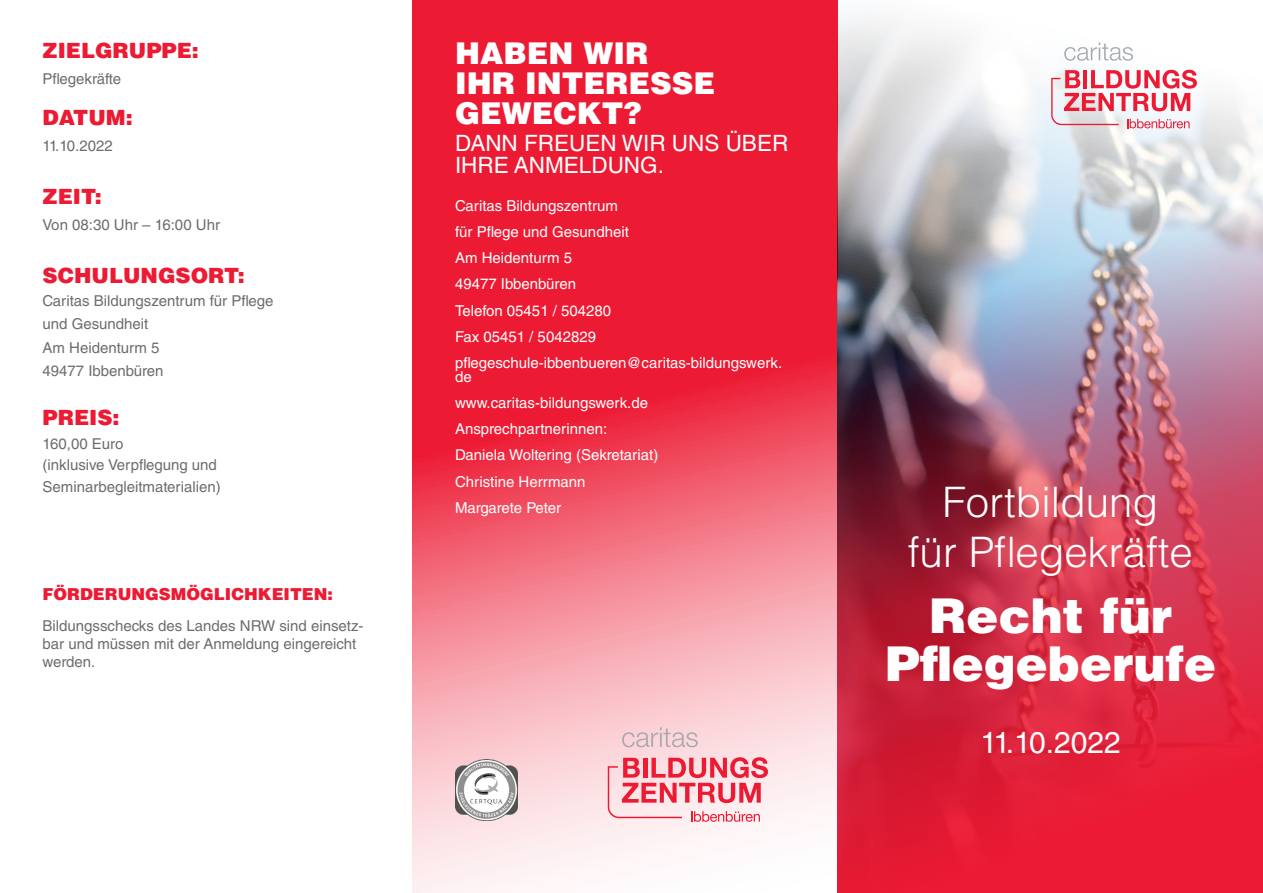
<style>
.page{position:relative;width:1263px;height:893px;background:#fff}
.page>*{position:absolute;margin:0;border:0;box-sizing:border-box;transform-origin:0 0}
.t1{font:900 48px/48px "Helvetica LT Std";color:#fff;text-align:center}
.t2{font:300 42px "Helvetica LT Std";color:#fff}
.t3{font:900 30px/30px "Helvetica LT Std";color:#fff}
.t4{font:30px "Helvetica LT Std";color:#fff}
.t5{font:22.5px/22.5px "Helvetica LT Std";color:#fff}
.t6{font:900 21px "Helvetica LT Std";color:#ed1a33}
.t7{font:900 16.5px "Helvetica LT Std";color:#ed1a33}
.t8{font:15px/13.5px "Helvetica LT Std";color:#fff}
.t9{font:15px/18px "Helvetica LT Std";color:#6c6d70}
</style>
<div class="page">
<svg style="left:412px;top:0;width:426px;height:893px;background:#f15e6f"></svg>
<img style="left:838px;top:15px;width:423px;height:114px">
<img style="left:838px;top:129px;width:425px;height:764px">
<svg style="left:1064px;top:43px;width:69px;height:18px"></svg>
<svg style="left:1051px;top:70px;width:146px;height:58px"></svg>
<svg style="left:622px;top:727px;width:76px;height:20px;background:#e6c9ce"></svg>
<svg style="left:608px;top:757px;width:160px;height:65px;background:#f7a4ae"></svg>
<img style="left:455px;top:759px;width:62px;height:62px">
<p class="t6" style="left:43px;top:36px;width:158px">ZIELGRUPPE:</p>
<p class="t9" style="left:43px;top:69px;width:80px">Pflegekräfte</p>
<p class="t6" style="left:43px;top:104px;width:92px">DATUM:</p>
<p class="t9" style="left:43px;top:137px;width:72px">11.10.2022</p>
<p class="t6" style="left:43px;top:183px;width:61px">ZEIT:</p>
<p class="t9" style="left:43px;top:216px;width:179px">Von 08:30 Uhr – 16:00 Uhr</p>
<p class="t6" style="left:43px;top:261px;width:204px">SCHULUNGSORT:</p>
<p class="t9" style="left:43px;top:292px;width:232px">Caritas Bildungszentrum für Pflege</p>
<p class="t9" style="left:43px;top:315px;width:107px">und Gesundheit</p>
<p class="t9" style="left:43px;top:338px;width:119px">Am Heidenturm 5</p>
<p class="t9" style="left:43px;top:361px;width:123px">49477 Ibbenbüren</p>
<p class="t6" style="left:43px;top:404px;width:78px">PREIS:</p>
<p class="t9" style="left:43px;top:434px;width:82px">160,00 Euro</p>
<p class="t9" style="left:43px;top:456px;width:176px">(inklusive Verpflegung und</p>
<p class="t9" style="left:43px;top:478px;width:180px">Seminarbegleitmaterialien)</p>
<p class="t7" style="left:43px;top:583px;width:292px">FÖRDERUNGSMÖGLICHKEITEN:</p>
<p class="t9" style="left:43px;top:617px;width:323px">Bildungsschecks des Landes NRW sind einsetz&shy;bar und müssen mit der Anmeldung eingereicht werden.</p>
<p class="t3" style="left:455px;top:38px;width:261px">HABEN WIR<br>IHR INTERESSE<br>GEWECKT?</p>
<p class="t5" style="left:455px;top:132px;width:335px">DANN FREUEN WIR UNS ÜBER<br>IHRE ANMELDUNG.</p>
<p class="t8" style="left:455px;top:199px;width:165px">Caritas Bildungszentrum</p>
<p class="t8" style="left:455px;top:225px;width:175px">für Pflege und Gesundheit</p>
<p class="t8" style="left:455px;top:251px;width:119px">Am Heidenturm 5</p>
<p class="t8" style="left:455px;top:277px;width:123px">49477 Ibbenbüren</p>
<p class="t8" style="left:455px;top:304px;width:158px">Telefon 05451 / 504280</p>
<p class="t8" style="left:455px;top:330px;width:143px">Fax 05451 / 5042829</p>
<p class="t8" style="left:455px;top:356px;width:329px">pflegeschule-ibbenbueren@caritas-bildungswerk. de</p>
<p class="t8" style="left:455px;top:396px;width:195px">www.caritas-bildungswerk.de</p>
<p class="t8" style="left:455px;top:422px;width:154px">Ansprechpartnerinnen:</p>
<p class="t8" style="left:455px;top:448px;width:205px">Daniela Woltering (Sekretariat)</p>
<p class="t8" style="left:455px;top:475px;width:132px">Christine Herrmann</p>
<p class="t8" style="left:455px;top:501px;width:108px">Margarete Peter</p>
<p class="t2" style="left:943px;top:476px;width:217px">Fortbildung</p>
<p class="t2" style="left:908px;top:526px;width:286px">für Pflegekräfte</p>
<p class="t1" style="left:885px;top:591px;width:332px">Recht für<br>Pflegeberufe</p>
<p class="t4" style="left:980px;top:725px;width:142px">11.10.2022</p>
</div>
